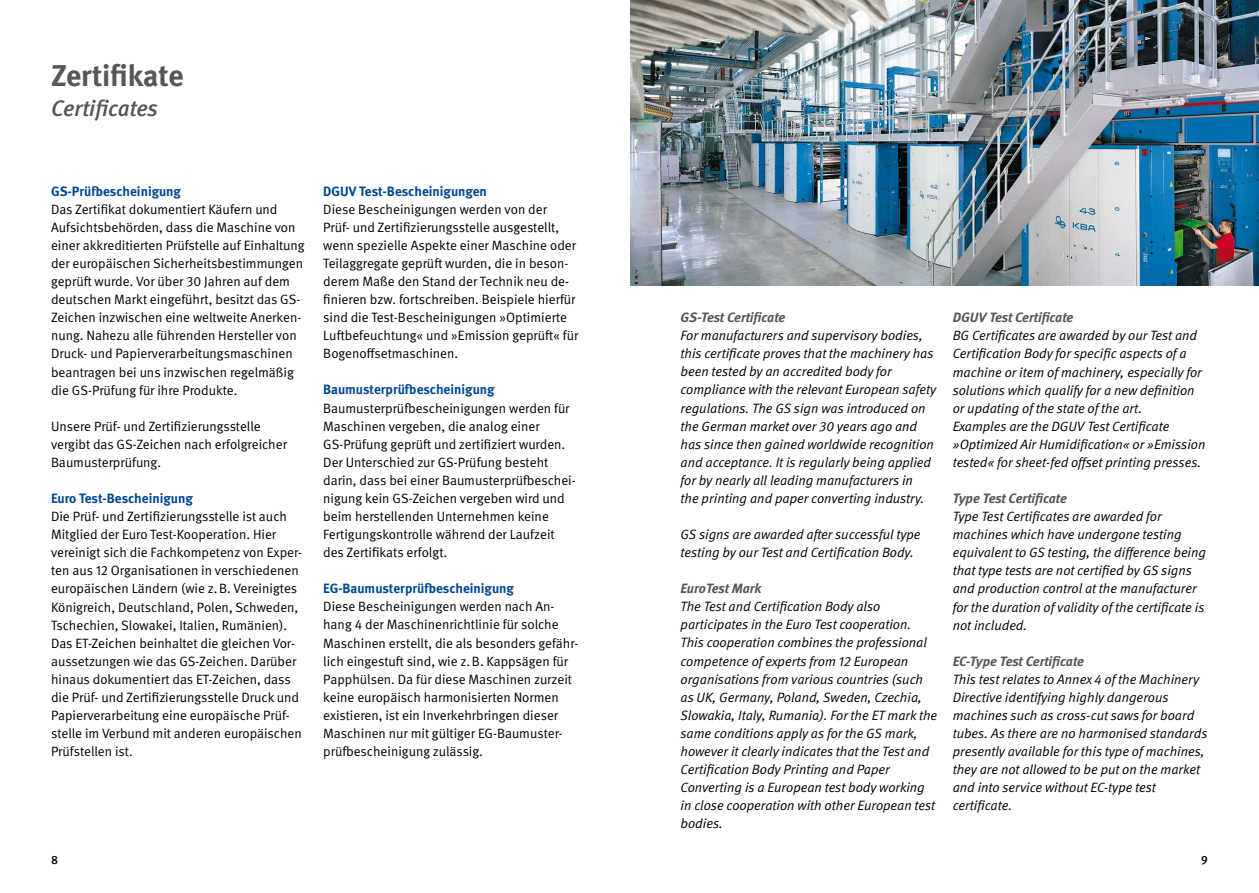
<style>
.page{position:relative;width:1259px;height:893px;background:#fff}
.page>*{position:absolute;margin:0;border:0;box-sizing:border-box;transform-origin:0 0}
.t1{font:700 30px "DGUV Meta";color:#575656}
.t2{font:italic 500 22.5px "DGUV Meta";color:#575656}
.t3{font:13.5px/18.1px "DGUV Meta";color:#000}
.t4{font:italic 13.5px/18.1px "DGUV Meta";color:#000}
.t5{font:700 13.5px "DGUV Meta";color:#004994}
.t6{font:italic 700 13.5px "DGUV Meta";color:#575656}
.t7{font:500 12px "DGUV Meta";color:#000}
</style>
<div class="page">
<img style="left:630px;top:0;width:629px;height:286px">
<h1 class="t1" style="left:51px;top:58px;width:134px">Zertifikate</h1>
<h2 class="t2" style="left:51px;top:95px;width:109px">Certificates</h2>
<p class="t5" style="left:51px;top:183px;width:132px">GS-Prüfbescheinigung</p>
<p class="t3" style="left:51px;top:200px;width:255px">Das Zertifikat dokumentiert Käufern und Aufsichtsbehörden, dass die Maschine von einer akkreditierten Prüfstelle auf Einhaltung der europäischen Sicherheitsbestimmungen geprüft wurde. Vor über 30 Jahren auf dem deutschen Markt eingeführt, besitzt das GS-Zeichen inzwischen eine weltweite Anerken&shy;nung. Nahezu alle führenden Hersteller von Druck- und Papierverarbeitungsmaschinen beantragen bei uns inzwischen regelmäßig die GS-Prüfung für ihre Produkte.</p>
<p class="t3" style="left:51px;top:417px;width:237px">Unsere Prüf- und Zertifizierungsstelle vergibt das GS-Zeichen nach erfolgreicher<br>Baumusterprüfung.</p>
<p class="t5" style="left:51px;top:490px;width:143px">Euro Test-Bescheinigung</p>
<p class="t3" style="left:51px;top:508px;width:253px">Die Prüf- und Zertifizierungsstelle ist auch Mitglied der Euro Test-Kooperation. Hier vereinigt sich die Fachkompetenz von Exper&shy;ten aus 12 Organisationen in verschiedenen europäischen Ländern (wie z.B. Vereinigtes Königreich, Deutschland, Polen, Schweden, Tschechien, Slowakei, Italien, Rumänien).<br>Das ET-Zeichen beinhaltet die gleichen Vor&shy;aussetzungen wie das GS-Zeichen. Darüber hinaus dokumentiert das ET-Zeichen, dass die Prüf- und Zertifizierungsstelle Druck und Papierverarbeitung eine europäische Prüf&shy;stelle im Verbund mit anderen europäischen Prüfstellen ist.</p>
<p class="t5" style="left:323px;top:183px;width:165px">DGUV Test-Bescheinigungen</p>
<p class="t3" style="left:323px;top:200px;width:256px">Diese Bescheinigungen werden von der<br>Prüf- und Zertifizierungsstelle ausgestellt, wenn spezielle Aspekte einer Maschine oder Teilaggregate geprüft wurden, die in beson&shy;derem Maße den Stand der Technik neu de&shy;finieren bzw. fortschreiben. Beispiele hierfür sind die Test-Bescheinigungen »Optimierte Luftbefeuchtung« und »Emission geprüft« für Bogenoffsetmaschinen.</p>
<p class="t5" style="left:323px;top:382px;width:173px">Baumusterprüfbescheinigung</p>
<p class="t3" style="left:323px;top:399px;width:254px">Baumusterprüfbescheinigungen werden für Maschinen vergeben, die analog einer GS-Prüfung geprüft und zertifiziert wurden.<br>Der Unterschied zur GS-Prüfung besteht darin, dass bei einer Baumusterprüfbeschei&shy;nigung kein GS-Zeichen vergeben wird und beim herstellenden Unternehmen keine Fertigungskontrolle während der Laufzeit des Zertifikats erfolgt.</p>
<p class="t5" style="left:323px;top:581px;width:192px">EG-Baumusterprüfbescheinigung</p>
<p class="t3" style="left:323px;top:598px;width:257px">Diese Bescheinigungen werden nach An&shy;hang 4 der Maschinenrichtlinie für solche Maschinen erstellt, die als besonders gefähr&shy;lich eingestuft sind, wie z.B. Kappsägen für Papphülsen. Da für diese Maschinen zurzeit keine europäisch harmonisierten Normen existieren, ist ein Inverkehrbringen dieser Maschinen nur mit gültiger EG-Baumuster&shy;prüfbescheinigung zulässig.</p>
<p class="t6" style="left:680px;top:309px;width:106px">GS-Test Certificate</p>
<p class="t4" style="left:680px;top:327px;width:257px">For manufacturers and supervisory bodies, this certificate proves that the machinery has been tested by an accredited body for compliance with the relevant European safety regulations. The GS sign was introduced on the German market over 30 years ago and has since then gained worldwide recognition and acceptance. It is regularly being applied for by nearly all leading manufacturers in<br>the printing and paper converting industry.</p>
<p class="t4" style="left:680px;top:526px;width:242px">GS signs are awarded after successful type testing by our Test and Certification Body.</p>
<p class="t6" style="left:680px;top:580px;width:82px">EuroTest Mark</p>
<p class="t4" style="left:680px;top:598px;width:258px">The Test and Certification Body also participates in the Euro Test cooperation.<br>This cooperation combines the professional competence of experts from 12 European organisations from various countries (such as UK, Germany, Poland, Sweden, Czechia, Slowakia, Italy, Rumania). For the ET mark the same conditions apply as for the GS mark, however it clearly indicates that the Test and Certification Body Printing and Paper Converting is a European test body working in close cooperation with other European test bodies.</p>
<p class="t6" style="left:952px;top:310px;width:122px">DGUV Test Certificate</p>
<p class="t4" style="left:952px;top:327px;width:254px">BG Certificates are awarded by our Test and Certification Body for specific aspects of a machine or item of machinery, especially for solutions which qualify for a new definition or updating of the state of the art.<br>Examples are the DGUV Test Certificate »Optimized Air Humidification« or »Emission tested« for sheet-fed offset printing presses.</p>
<p class="t6" style="left:952px;top:490px;width:116px">Type Test Certificate</p>
<p class="t4" style="left:952px;top:508px;width:255px">Type Test Certificates are awarded for machines which have undergone testing equivalent to GS testing, the difference being that type tests are not certified by GS signs and production control at the manufacturer for the duration of validity of the certificate is not included.</p>
<p class="t6" style="left:952px;top:653px;width:133px">EC-Type Test Certificate</p>
<p class="t4" style="left:952px;top:670px;width:256px">This test relates to Annex 4 of the Machinery Directive identifying highly dangerous machines such as cross-cut saws for board tubes. As there are no harmonised standards presently available for this type of machines, they are not allowed to be put on the market and into service without EC-type test certificate.</p>
<p class="t7" style="left:51px;top:853px;width:9px">8</p>
<p class="t7" style="left:1201px;top:853px;width:8px">9</p>
</div>
